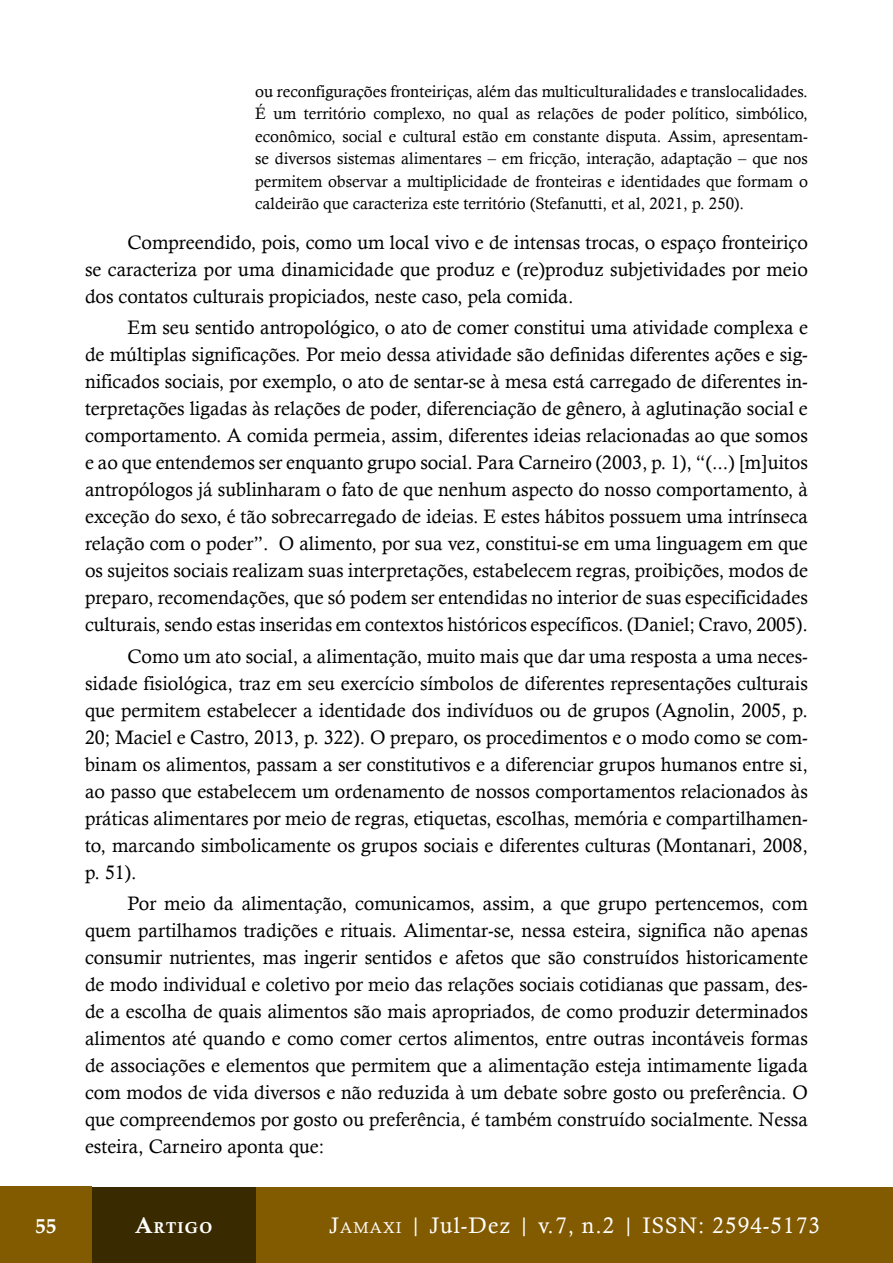
<style>
.page{position:relative;width:893px;height:1263px;background:#fff}
.page>*{position:absolute;margin:0;border:0;box-sizing:border-box;transform-origin:0 0}
.t1{font:22.5px "Calisto";letter-spacing:.05em;color:#fff}
.t2{font:700 21px "Palatino Linotype";color:#fff}
.t3{font:19.5px/27px "Calisto";color:#000;text-align:justify}
.t4{font:16.5px/22.5px "Calisto";color:#000;text-align:justify}
.t5{font:15.75px "Calis MT Bol";letter-spacing:.07em;color:#fff}
.s1{font-size:22.5px}
.s2{font-style:inherit}
.s3{font-size:15.75px}
</style>
<div class="page">
<div style="left:255px;top:1187px;width:638px;height:76px;background:#825a00"></div>
<div style="left:92px;top:1187px;width:163px;height:76px;background:#392a00"></div>
<div style="left:0;top:1187px;width:92px;height:76px;background:#825a00"></div>
<p class="t4" style="left:255px;top:80px;width:554px">ou reconfigurações fronteiriças, além das multiculturalidades e translocalidades.<br>É um território complexo, no qual as relações de poder político, simbólico, econômico, social e cultural estão em constante disputa. Assim, apresentam&shy;se diversos sistemas alimentares – em fricção, interação, adaptação – que nos permitem observar a multiplicidade de fronteiras e identidades que formam o caldeirão que caracteriza este território (Stefanutti, et al, 2021, p. 250).</p>
<p class="t3" style="left:85px;top:229px;width:724px;text-indent:43px">Compreendido, pois, como um local vivo e de intensas trocas, o espaço fronteiriço se caracteriza por uma dinamicidade que produz e (re)produz subjetividades por meio dos contatos culturais propiciados, neste caso, pela comida.</p>
<p class="t3" style="left:85px;top:314px;width:724px;text-indent:43px">Em seu sentido antropológico, o ato de comer constitui uma atividade complexa e de múltiplas significações. Por meio dessa atividade são definidas diferentes ações e sig&shy;nificados sociais, por exemplo, o ato de sentar-se à mesa está carregado de diferentes in&shy;terpretações ligadas às relações de poder, diferenciação de gênero, à aglutinação social e comportamento. A comida permeia, assim, diferentes ideias relacionadas ao que somos e ao que entendemos ser enquanto grupo social. Para Carneiro (2003, p. 1), “(...) [m]uitos antropólogos já sublinharam o fato de que nenhum aspecto do nosso comportamento, à exceção do sexo, é tão sobrecarregado de ideias. E estes hábitos possuem uma intrínseca relação com o poder”. O alimento, por sua vez, constitui-se em uma linguagem em que os sujeitos sociais realizam suas interpretações, estabelecem regras, proibições, modos de preparo, recomendações, que só podem ser entendidas no interior de suas especificidades culturais, sendo estas inseridas em contextos históricos específicos. (Daniel; Cravo, 2005).</p>
<p class="t3" style="left:85px;top:642px;width:724px;text-indent:43px">Como um ato social, a alimentação, muito mais que dar uma resposta a uma neces&shy;sidade fisiológica, traz em seu exercício símbolos de diferentes representações culturais que permitem estabelecer a identidade dos indivíduos ou de grupos (Agnolin, 2005, p.<br>20; Maciel e Castro, 2013, p. 322). O preparo, os procedimentos e o modo como se com&shy;binam os alimentos, passam a ser constitutivos e a diferenciar grupos humanos entre si, ao passo que estabelecem um ordenamento de nossos comportamentos relacionados às práticas alimentares por meio de regras, etiquetas, escolhas, memória e compartilhamen&shy;to, marcando simbolicamente os grupos sociais e diferentes culturas (Montanari, 2008, p. 51).</p>
<p class="t3" style="left:85px;top:890px;width:724px;text-indent:43px">Por meio da alimentação, comunicamos, assim, a que grupo pertencemos, com quem partilhamos tradições e rituais. Alimentar-se, nessa esteira, significa não apenas consumir nutrientes, mas ingerir sentidos e afetos que são construídos historicamente de modo individual e coletivo por meio das relações sociais cotidianas que passam, des&shy;de a escolha de quais alimentos são mais apropriados, de como produzir determinados alimentos até quando e como comer certos alimentos, entre outras incontáveis formas de associações e elementos que permitem que a alimentação esteja intimamente ligada com modos de vida diversos e não reduzida à um debate sobre gosto ou preferência. O que compreendemos por gosto ou preferência, é também construído socialmente. Nessa esteira, Carneiro aponta que:</p>
<p class="t2" style="left:36px;top:1211px;width:23px">55</p>
<p class="t5" style="left:135px;top:1219px;width:78px"><span class="s1">A</span>rtigo</p>
<p class="t1" style="left:329px;top:1212px;width:492px"><span class="s2">J</span><span class="s3">AMAXI</span> | Jul-Dez | v.7, n.2 | ISSN: 2594-5173</p>
</div>
